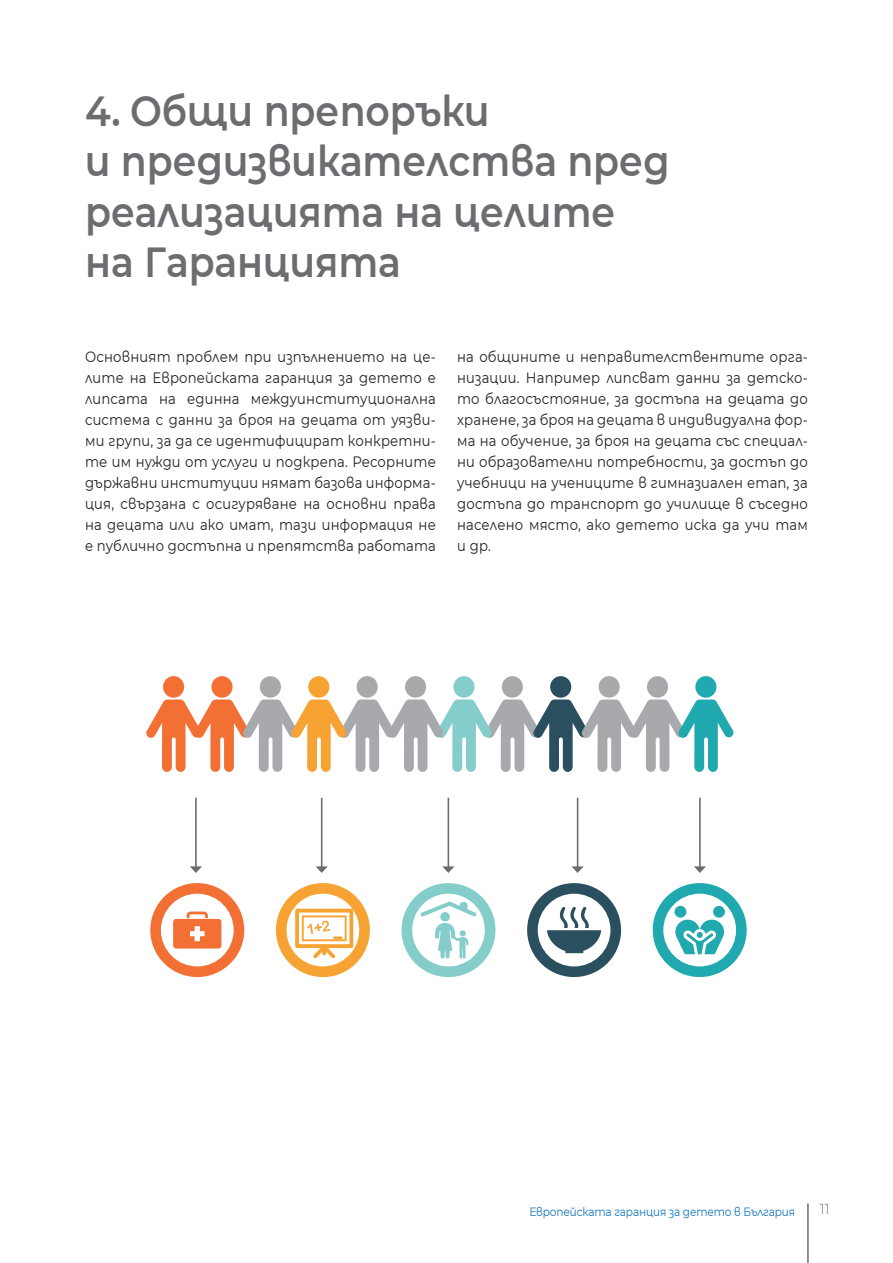
<style>
.page{position:relative;width:893px;height:1263px;background:#fff}
.page>*{position:absolute;margin:0;border:0;box-sizing:border-box;transform-origin:0 0}
.t1{font:600 42px/50.4px "Montserrat";color:#6c6d70;scale:.9 1}
.t2{font:15px/21px "Montserrat";letter-spacing:.015em;color:#231f20;text-align:justify;scale:.88 1}
.t3{font:300 14.4px "Montserrat";color:#6c6d70}
.t4{font:12px "Montserrat";letter-spacing:-.01em;color:#1074bc;scale:.88 1}
</style>
<div class="page">
<hr style="left:807px;top:1203px;width:2px;height:60px;background:#6c6d70">
<svg style="left:150px;top:883px;width:94px;height:94px"></svg>
<hr style="left:448px;top:798px;width:1px;height:69px;background:#6c6d70">
<svg style="left:401px;top:866px;width:95px;height:111px"></svg>
<hr style="left:321px;top:798px;width:1px;height:69px;background:#6c6d70">
<svg style="left:275px;top:866px;width:95px;height:111px"></svg>
<hr style="left:577px;top:798px;width:1px;height:69px;background:#6c6d70">
<svg style="left:527px;top:866px;width:95px;height:112px"></svg>
<hr style="left:699px;top:798px;width:2px;height:69px;background:#6c6d70">
<svg style="left:652px;top:866px;width:95px;height:111px"></svg>
<hr style="left:195px;top:798px;width:2px;height:69px;background:#6c6d70">
<svg style="left:190px;top:866px;width:12px;height:7px"></svg>
<div style="left:211px;top:676px;width:22px;height:22px;background:#f27034;border-radius:50%"></div>
<div style="left:502px;top:676px;width:21px;height:22px;background:#a8a9ad;border-radius:50%"></div>
<div style="left:163px;top:676px;width:21px;height:22px;background:#f27034;border-radius:50%"></div>
<div style="left:453px;top:676px;width:21px;height:22px;background:#85cdcb;border-radius:50%"></div>
<div style="left:260px;top:676px;width:21px;height:22px;background:#a8a9ad;border-radius:50%"></div>
<div style="left:550px;top:676px;width:21px;height:22px;background:#2a4f5f;border-radius:50%"></div>
<div style="left:357px;top:676px;width:21px;height:22px;background:#a8a9ad;border-radius:50%"></div>
<div style="left:647px;top:676px;width:21px;height:22px;background:#a8a9ad;border-radius:50%"></div>
<div style="left:308px;top:676px;width:21px;height:22px;background:#f7a333;border-radius:50%"></div>
<div style="left:599px;top:676px;width:21px;height:22px;background:#a8a9ad;border-radius:50%"></div>
<div style="left:405px;top:676px;width:21px;height:22px;background:#a8a9ad;border-radius:50%"></div>
<div style="left:695px;top:676px;width:21px;height:22px;background:#20a9ae;border-radius:50%"></div>
<svg style="left:146px;top:699px;width:588px;height:73px"></svg>
<h1 class="t1" style="left:85px;top:84px;width:651px">4. Общи препоръки<br>и предизвикателства пред реализацията на целите на Гаранцията</h1>
<p class="t2" style="left:85px;top:345px;width:400px">Основният проблем при изпълнението на це&shy;лите на Европейската гаранция за детето е липсата на единна междуинституционална система с данни за броя на децата от уязви&shy;ми групи, за да се идентифицират конкретни&shy;те им нужди от услуги и подкрепа. Ресорните държавни институции нямат базова информа&shy;ция, свързана с осигуряване на основни права на децата или ако имат, тази информация не е публично достъпна и препятства работата</p>
<p class="t2" style="left:457px;top:345px;width:400px">на общините и неправителствентите орга&shy;низации. Например липсват данни за детско&shy;то благосъстояние, за достъпа на децата до хранене, за броя на децата в индивидуална фор&shy;ма на обучение, за броя на децата със специал&shy;ни образователни потребности, за достъп до учебници на учениците в гимназиален етап, за достъпа до транспорт до училище в съседно населено място, ако детето иска да учи там и др.</p>
<p class="t4" style="left:529px;top:1203px;width:303px">Европейската гаранция за детето в България</p>
<p class="t3" style="left:820px;top:1199px;width:12px">11</p>
</div>
